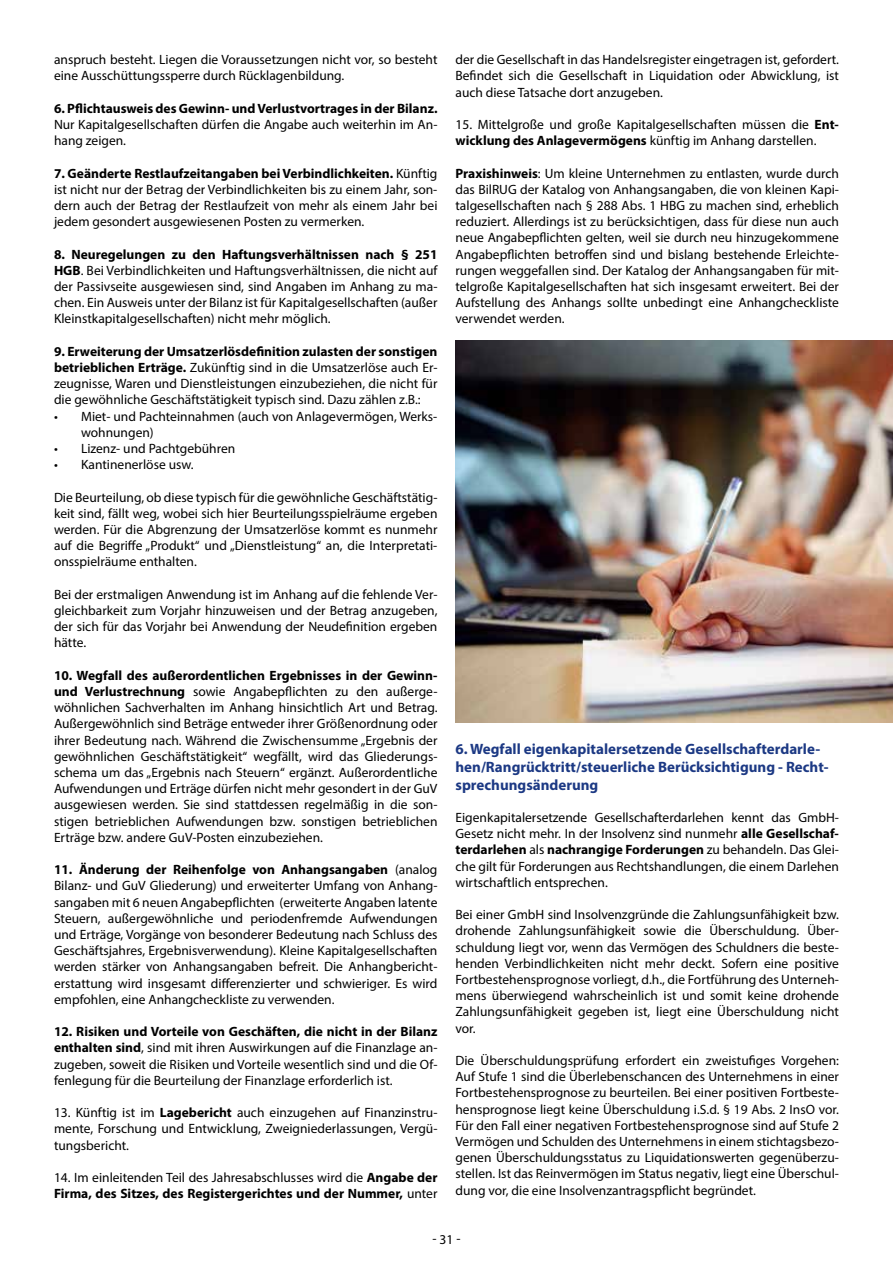
<style>
.page{position:relative;width:893px;height:1263px;background:#fff}
.page>*{position:absolute;margin:0;border:0;box-sizing:border-box;transform-origin:0 0}
.t1{font:700 15px/18px "Myriad Pro";color:#1c3984}
.t2{font:13.5px/16.2px "Myriad Pro";color:#000;text-align:justify}
.t3{font:700 13.5px/16.2px "Myriad Pro";color:#000}
.s1{font-weight:700}
.s2{font-weight:400}
</style>
<div class="page">
<img style="left:455px;top:340px;width:438px;height:383px">
<p class="t2" style="left:455px;top:51px;width:385px">der die Gesellschaft in das Handelsregister eingetragen ist, gefordert.<br>Befindet sich die Gesellschaft in Liquidation oder Abwicklung, ist auch diese Tatsache dort anzugeben.</p>
<p class="t2" style="left:455px;top:116px;width:385px">15. Mittelgroße und große Kapitalgesellschaften müssen die <span class="s1">Ent&shy;wicklung des Anlagevermögens</span> künftig im Anhang darstellen.</p>
<p class="t2" style="left:455px;top:165px;width:385px"><span class="s1">Praxishinweis</span>: Um kleine Unternehmen zu entlasten, wurde durch das BilRUG der Katalog von Anhangsangaben, die von kleinen Kapi&shy;talgesellschaften nach § 288 Abs. 1 HBG zu machen sind, erheblich reduziert. Allerdings ist zu berücksichtigen, dass für diese nun auch neue Angabepflichten gelten, weil sie durch neu hinzugekommene Angabepflichten betroffen sind und bislang bestehende Erleichte&shy;rungen weggefallen sind. Der Katalog der Anhangsangaben für mit&shy;telgroße Kapitalgesellschaften hat sich insgesamt erweitert. Bei der Aufstellung des Anhangs sollte unbedingt eine Anhangcheckliste verwendet werden.</p>
<p class="t2" style="left:54px;top:51px;width:385px">anspruch besteht. Liegen die Voraussetzungen nicht vor, so besteht eine Ausschüttungssperre durch Rücklagenbildung.</p>
<p class="t3" style="left:54px;top:100px;width:385px">6. Pflichtausweis des Gewinn- und Verlustvortrages in der Bilanz.</p>
<p class="t2" style="left:54px;top:116px;width:385px">Nur Kapitalgesellschaften dürfen die Angabe auch weiterhin im An&shy;hang zeigen.</p>
<p class="t2" style="left:54px;top:165px;width:385px"><span class="s1">7. Geänderte Restlaufzeitangaben bei Verbindlichkeiten.</span> Künftig ist nicht nur der Betrag der Verbindlichkeiten bis zu einem Jahr, son&shy;dern auch der Betrag der Restlaufzeit von mehr als einem Jahr bei jedem gesondert ausgewiesenen Posten zu vermerken.</p>
<p class="t2" style="left:54px;top:246px;width:385px"><span class="s1">8. Neuregelungen zu den Haftungsverhältnissen nach § 251<br>HGB</span>. Bei Verbindlichkeiten und Haftungsverhältnissen, die nicht auf der Passivseite ausgewiesen sind, sind Angaben im Anhang zu ma&shy;chen. Ein Ausweis unter der Bilanz ist für Kapitalgesellschaften (außer Kleinstkapitalgesellschaften) nicht mehr möglich.</p>
<p class="t2" style="left:54px;top:343px;width:385px"><span class="s1">9. Erweiterung der Umsatzerlösdefinition zulasten der sonstigen betrieblichen Erträge.</span> Zukünftig sind in die Umsatzerlöse auch Er&shy;zeugnisse, Waren und Dienstleistungen einzubeziehen, die nicht für die gewöhnliche Geschäftstätigkeit typisch sind. Dazu zählen z.B.:</p>
<p class="t2" style="left:81px;top:408px;width:358px;text-indent:-27px">• Miet- und Pachteinnahmen (auch von Anlagevermögen, Werks&shy;wohnungen)</p>
<p class="t2" style="left:54px;top:440px;width:183px">• Lizenz- und Pachtgebühren</p>
<p class="t2" style="left:54px;top:456px;width:141px">• Kantinenerlöse usw.</p>
<p class="t2" style="left:54px;top:489px;width:385px">Die Beurteilung, ob diese typisch für die gewöhnliche Geschäftstätig&shy;keit sind, fällt weg, wobei sich hier Beurteilungsspielräume ergeben werden. Für die Abgrenzung der Umsatzerlöse kommt es nunmehr auf die Begriffe „Produkt“ und „Dienstleistung“ an, die Interpretati&shy;onsspielräume enthalten.</p>
<p class="t2" style="left:54px;top:586px;width:385px">Bei der erstmaligen Anwendung ist im Anhang auf die fehlende Ver&shy;gleichbarkeit zum Vorjahr hinzuweisen und der Betrag anzugeben, der sich für das Vorjahr bei Anwendung der Neudefinition ergeben hätte.</p>
<p class="t2" style="left:54px;top:667px;width:385px"><span class="s1">10. Wegfall des außerordentlichen Ergebnisses in der Gewinn&shy;und Verlustrechnung</span> sowie Angabepflichten zu den außerge&shy;wöhnlichen Sachverhalten im Anhang hinsichtlich Art und Betrag.<br>Außergewöhnlich sind Beträge entweder ihrer Größenordnung oder ihrer Bedeutung nach. Während die Zwischensumme „Ergebnis der gewöhnlichen Geschäftstätigkeit“ wegfällt, wird das Gliederungs&shy;schema um das „Ergebnis nach Steuern“ ergänzt. Außerordentliche Aufwendungen und Erträge dürfen nicht mehr gesondert in der GuV ausgewiesen werden. Sie sind stattdessen regelmäßig in die son&shy;stigen betrieblichen Aufwendungen bzw. sonstigen betrieblichen Erträge bzw. andere GuV-Posten einzubeziehen.</p>
<p class="t2" style="left:54px;top:861px;width:385px"><span class="s1">11. Änderung der Reihenfolge von Anhangsangaben</span> (analog Bilanz- und GuV Gliederung) und erweiterter Umfang von Anhang&shy;sangaben mit 6 neuen Angabepflichten (erweiterte Angaben latente Steuern, außergewöhnliche und periodenfremde Aufwendungen und Erträge, Vorgänge von besonderer Bedeutung nach Schluss des Geschäftsjahres, Ergebnisverwendung). Kleine Kapitalgesellschaften werden stärker von Anhangsangaben befreit. Die Anhangbericht&shy;erstattung wird insgesamt differenzierter und schwieriger. Es wird empfohlen, eine Anhangcheckliste zu verwenden.</p>
<p class="t2" style="left:54px;top:1023px;width:385px"><span class="s1">12. Risiken und Vorteile von Geschäften, die nicht in der Bilanz enthalten sind</span>, sind mit ihren Auswirkungen auf die Finanzlage an&shy;zugeben, soweit die Risiken und Vorteile wesentlich sind und die Of&shy;fenlegung für die Beurteilung der Finanzlage erforderlich ist.</p>
<p class="t2" style="left:54px;top:1104px;width:385px">13. Künftig ist im <span class="s1">Lagebericht</span> auch einzugehen auf Finanzinstru&shy;mente, Forschung und Entwicklung, Zweigniederlassungen, Vergü&shy;tungsbericht.</p>
<p class="t3" style="left:54px;top:1169px;width:385px"><span class="s2">14. Im einleitenden Teil des Jahresabschlusses wird die</span> Angabe der<br>Firma, des Sitzes, des Registergerichtes und der Nummer, <span class="s2">unter</span></p>
<p class="t1" style="left:455px;top:739px;width:375px">6. Wegfall eigenkapitalersetzende Gesellschafterdarle&shy;hen/Rangrücktritt/steuerliche Berücksichtigung - Recht&shy;sprechungsänderung</p>
<p class="t2" style="left:455px;top:809px;width:385px">Eigenkapitalersetzende Gesellschafterdarlehen kennt das GmbH-Gesetz nicht mehr. In der Insolvenz sind nunmehr <span class="s1">alle Gesellschaf&shy;terdarlehen</span> als <span class="s1">nachrangige Forderungen</span> zu behandeln. Das Glei&shy;che gilt für Forderungen aus Rechtshandlungen, die einem Darlehen wirtschaftlich entsprechen.</p>
<p class="t2" style="left:455px;top:906px;width:385px">Bei einer GmbH sind Insolvenzgründe die Zahlungsunfähigkeit bzw. drohende Zahlungsunfähigkeit sowie die Überschuldung. Über&shy;schuldung liegt vor, wenn das Vermögen des Schuldners die beste&shy;henden Verbindlichkeiten nicht mehr deckt. Sofern eine positive Fortbestehensprognose vorliegt, d.h., die Fortführung des Unterneh&shy;mens überwiegend wahrscheinlich ist und somit keine drohende Zahlungsunfähigkeit gegeben ist, liegt eine Überschuldung nicht vor.</p>
<p class="t2" style="left:455px;top:1052px;width:385px">Die Überschuldungsprüfung erfordert ein zweistufiges Vorgehen:<br>Auf Stufe 1 sind die Überlebenschancen des Unternehmens in einer Fortbestehensprognose zu beurteilen. Bei einer positiven Fortbeste&shy;hensprognose liegt keine Überschuldung i.S.d. § 19 Abs. 2 InsO vor.<br>Für den Fall einer negativen Fortbestehensprognose sind auf Stufe 2<br>Vermögen und Schulden des Unternehmens in einem stichtagsbezo&shy;genen Überschuldungsstatus zu Liquidationswerten gegenüberzu&shy;stellen. Ist das Reinvermögen im Status negativ, liegt eine Überschul&shy;dung vor, die eine Insolvenzantragspflicht begründet.</p>
<p class="t2" style="left:432px;top:1231px;width:30px">- 31 -</p>
</div>
